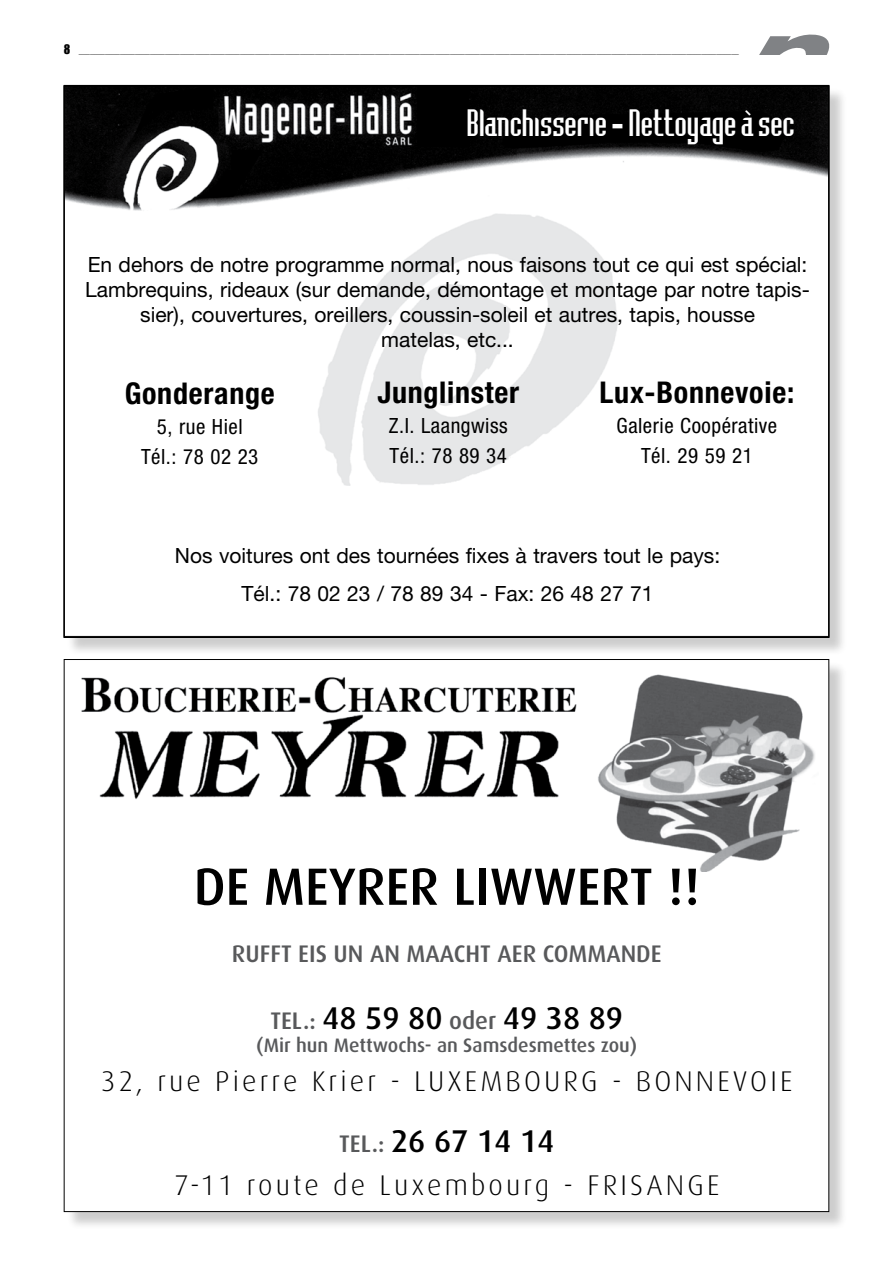
<style>
.page{position:relative;width:893px;height:1263px;background:#fff}
.page>*{position:absolute;margin:0;border:0;box-sizing:border-box;transform-origin:0 0}
.t1{font:500 52.5px "Dax";color:#000}
.t2{font:34.95px "Badloc";color:#fff}
.t3{font:500 31.5px "Dax";color:#000}
.t4{font:700 condensed 30px "Helvetica Neue";letter-spacing:.025em;color:#000}
.t5{font:300 28.5px "Dax";letter-spacing:.11em;color:#000}
.t6{font:500 24px "Dax";color:#58595b}
.t7{font:21px/25.2px "Helvetica Neue";color:#000;text-align:center}
.t8{font:condensed 21px/30px "Helvetica Neue";letter-spacing:.025em;color:#000;text-align:center}
.t9{font:500 19.5px "Dax";color:#58595b}
.s1{font-family:"Helvetica Neue";font-weight:700;font-stretch:condensed}
.s2{font-size:24px;color:#58595b}
</style>
<div class="page">
<svg style="left:760px;top:35px;width:69px;height:19px"></svg>
<div style="left:66px;top:87px;width:782px;height:569px;background:#000;opacity:.2"></div>
<div style="left:64px;top:85px;width:765px;height:552px;background:#fff"></div>
<img style="left:66px;top:88px;width:761px;height:123px">
<img style="left:309px;top:199px;width:319px;height:287px">
<div style="left:66px;top:661px;width:782px;height:569px;background:#000;opacity:.2"></div>
<div style="left:64px;top:659px;width:765px;height:552px;background:#fff"></div>
<img style="left:81px;top:677px;width:496px;height:122px">
<img style="left:598px;top:674px;width:217px;height:198px">
<h2 class="t2" style="left:467px;top:101px;width:329px">Blanchisserie <span class="s1">-</span> Nettoyage à sec</h2>
<p class="t7" style="left:85px;top:251px;width:726px">En dehors de notre programme normal, nous faisons tout ce qui est spécial:<br>Lambrequins, rideaux (sur demande, démontage et montage par notre tapis&shy;sier), couvertures, oreillers, coussin-soleil et autres, tapis, housse<br>matelas, etc...</p>
<h3 class="t4" style="left:125px;top:375px;width:152px">Gonderange</h3>
<p class="t8" style="left:141px;top:411px;width:119px">5, rue Hiel<br>Tél.: 78 02 23</p>
<h3 class="t4" style="left:377px;top:374px;width:143px">Junglinster</h3>
<p class="t8" style="left:389px;top:411px;width:120px;text-align:left">Z.I. Laangwiss<br>Tél.: 78 89 34</p>
<h3 class="t4" style="left:600px;top:374px;width:196px">Lux-Bonnevoie:</h3>
<p class="t8" style="left:616px;top:411px;width:162px">Galerie Coopérative<br>Tél. 29 59 21</p>
<p class="t7" style="left:175px;top:536px;width:547px;line-height:38px">Nos voitures ont des tournées fixes à travers tout le pays:<br>Tél.: 78 02 23 / 78 89 34 - Fax: 26 48 27 71</p>
<h1 class="t1" style="left:194px;top:857px;width:507px">DE MEYRER LIWWERT !!</h1>
<p class="t6" style="left:232px;top:941px;width:431px">RUFFT EIS UN AN MAACHT AER COMMANDE</p>
<h3 class="t3" style="left:270px;top:1000px;width:354px"><span class="s2">TEL.:</span> 48 59 80 <span class="s2">oder</span> 49 38 89</h3>
<p class="t9" style="left:256px;top:1035px;width:382px">(Mir hun Mettwochs- an Samsdesmettes zou)</p>
<h3 class="t5" style="left:101px;top:1065px;width:693px">32, rue Pierre Krier - LUXEMBOURG - BONNEVOIE</h3>
<h3 class="t3" style="left:339px;top:1123px;width:217px"><span class="s2">TEL.:</span> 26 67 14 14</h3>
<h3 class="t5" style="left:174px;top:1169px;width:547px">7-11 route de Luxembourg - FRISANGE</h3>
</div>
